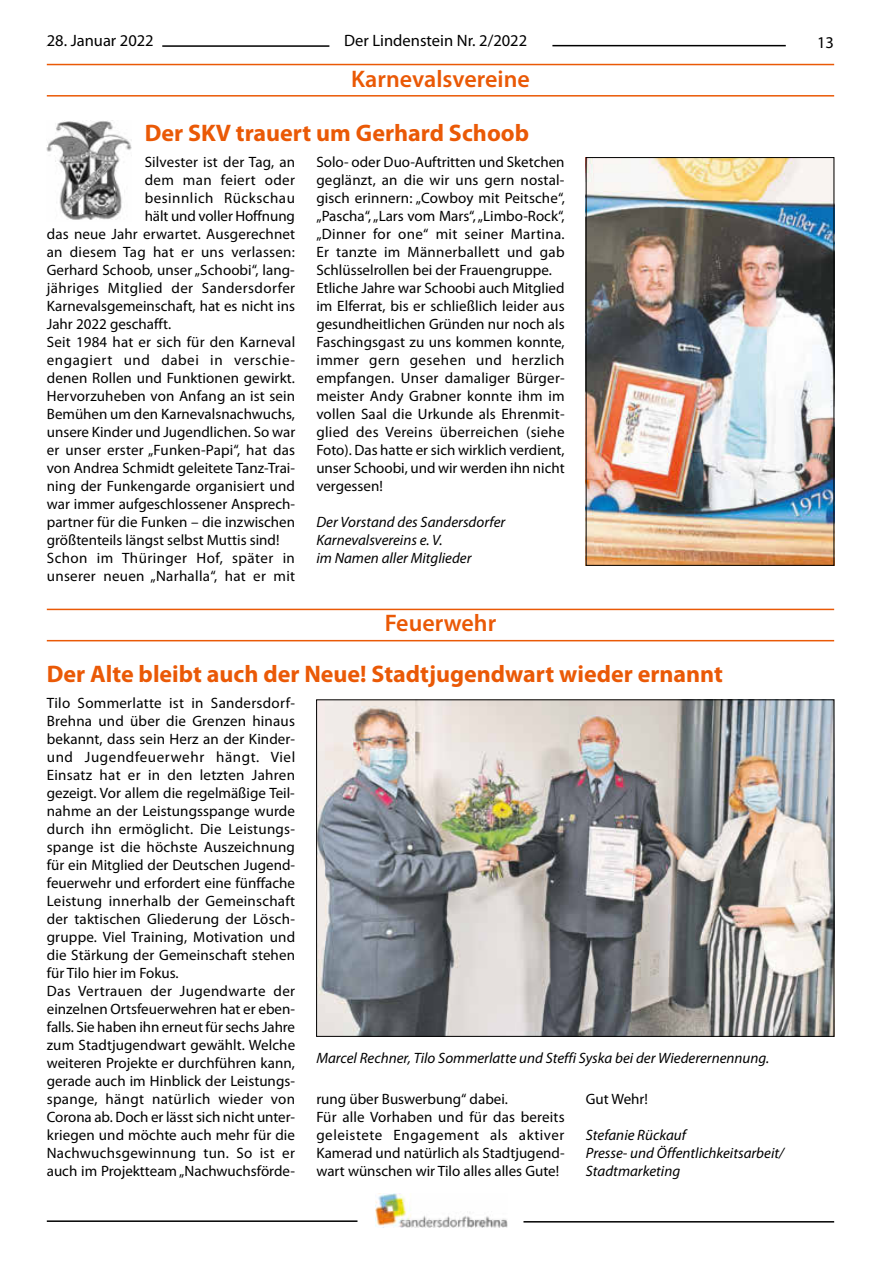
<style>
.page{position:relative;width:881px;height:1263px;background:#fff}
.page>*{position:absolute;margin:0;border:0;box-sizing:border-box;transform-origin:0 0}
.t1{font:700 24px "Myriad Pro";color:#ea5906}
.t2{font:600 24px "Myriad Pro";color:#ea5906}
.t3{font:16.5px "Myriad Pro";color:#000}
.t4{font:15px/18px "Myriad Pro";letter-spacing:.005em;color:#000}
.t5{font:italic 15px/18px "Myriad Pro";color:#000}
.t6{font:15px "Myriad Pro";letter-spacing:.025em;color:#000}
.t7{font:15px "Myriad Pro";letter-spacing:.04em;color:#000}
.t8{font:15px "Myriad Pro";letter-spacing:.03em;color:#000}
.t9{font:15px "Myriad Pro";letter-spacing:.035em;color:#000}
</style>
<div class="page">
<hr style="left:47px;top:45px;width:282px;height:2px;background:#000">
<div style="left:47px;top:33px;width:115px;height:15px;background:#fff"></div>
<hr style="left:552px;top:45px;width:233px;height:1px;background:#000">
<hr style="left:47px;top:1220px;width:310px;height:2px;background:#000">
<hr style="left:523px;top:1221px;width:310px;height:1px;background:#000">
<img style="left:375px;top:1193px;width:132px;height:35px">
<hr style="left:47px;top:64px;width:786px;height:1px;background:#ea5906">
<hr style="left:47px;top:95px;width:786px;height:2px;background:#ea5906">
<img style="left:47px;top:120px;width:85px;height:100px">
<img style="left:587px;top:159px;width:244px;height:405px">
<div style="left:585px;top:157px;width:248px;height:409px;border:1px solid #000"></div>
<hr style="left:47px;top:609px;width:786px;height:1px;background:#ea5906">
<hr style="left:47px;top:640px;width:786px;height:1px;background:#ea5906">
<img style="left:318px;top:702px;width:513px;height:332px">
<p class="t3" style="left:47px;top:30px;width:108px">28. Januar 2022</p>
<p class="t3" style="left:344px;top:31px;width:184px">Der Lindenstein Nr. 2/2022</p>
<p class="t3" style="left:816px;top:32px;width:18px">13</p>
<h1 class="t2" style="left:351px;top:63px;width:180px">Karnevalsvereine</h1>
<h1 class="t1" style="left:145px;top:117px;width:386px">Der SKV trauert um Gerhard Schoob</h1>
<p class="t4" style="left:145px;top:153px;width:152px">Silvester ist der Tag, an</p>
<p class="t6" style="left:145px;top:171px;width:152px">dem man feiert oder</p>
<p class="t9" style="left:145px;top:189px;width:152px">besinnlich Rückschau</p>
<p class="t4" style="left:145px;top:207px;width:152px">hält und voller Hoffnung</p>
<p class="t4" style="left:47px;top:225px;width:250px">das neue Jahr erwartet. Ausgerechnet</p>
<p class="t4" style="left:47px;top:243px;width:249px">an diesem Tag hat er uns verlassen:</p>
<p class="t4" style="left:47px;top:261px;width:249px">Gerhard Schoob, unser „Schoobi“, lang-</p>
<p class="t6" style="left:47px;top:279px;width:250px">jähriges Mitglied der Sandersdorfer</p>
<p class="t4" style="left:47px;top:297px;width:250px">Karnevalsgemeinschaft, hat es nicht ins</p>
<p class="t4" style="left:47px;top:315px;width:126px">Jahr 2022 geschafft.</p>
<p class="t4" style="left:47px;top:333px;width:250px">Seit 1984 hat er sich für den Karneval</p>
<p class="t7" style="left:47px;top:351px;width:250px">engagiert und dabei in verschie-</p>
<p class="t4" style="left:47px;top:369px;width:249px">denen Rollen und Funktionen gewirkt.</p>
<p class="t4" style="left:47px;top:387px;width:250px">Hervorzuheben von Anfang an ist sein</p>
<p class="t4" style="left:47px;top:405px;width:250px">Bemühen um den Karnevalsnachwuchs,</p>
<p class="t4" style="left:47px;top:423px;width:250px">unsere Kinder und Jugendlichen. So war</p>
<p class="t4" style="left:47px;top:441px;width:250px">er unser erster „Funken-Papi“, hat das</p>
<p class="t4" style="left:47px;top:459px;width:250px">von Andrea Schmidt geleitete Tanz-Trai-</p>
<p class="t4" style="left:47px;top:477px;width:249px">ning der Funkengarde organisiert und</p>
<p class="t4" style="left:47px;top:495px;width:250px">war immer aufgeschlossener Ansprech-</p>
<p class="t4" style="left:47px;top:513px;width:250px">partner für die Funken – die inzwischen</p>
<p class="t4" style="left:47px;top:531px;width:234px">größtenteils längst selbst Muttis sind!</p>
<p class="t8" style="left:47px;top:549px;width:249px">Schon im Thüringer Hof, später in</p>
<p class="t4" style="left:47px;top:567px;width:250px">unserer neuen „Narhalla“, hat er mit</p>
<p class="t4" style="left:316px;top:153px;width:250px">Solo- oder Duo-Auftritten und Sketchen geglänzt, an die wir uns gern nostal&shy;gisch erinnern: „Cowboy mit Peitsche“, „Pascha“, „Lars vom Mars“, „Limbo-Rock“, „Dinner for one“ mit seiner Martina.<br>Er tanzte im Männerballett und gab Schlüsselrollen bei der Frauengruppe.<br>Etliche Jahre war Schoobi auch Mitglied im Elferrat, bis er schließlich leider aus gesundheitlichen Gründen nur noch als Faschingsgast zu uns kommen konnte, immer gern gesehen und herzlich empfangen. Unser damaliger Bürger&shy;meister Andy Grabner konnte ihm im vollen Saal die Urkunde als Ehrenmit&shy;glied des Vereins überreichen (siehe Foto). Das hatte er sich wirklich verdient, unser Schoobi, und wir werden ihn nicht vergessen!</p>
<p class="t5" style="left:316px;top:513px;width:190px">Der Vorstand des Sandersdorfer<br>Karnevalsvereins e. V.<br>im Namen aller Mitglieder</p>
<h1 class="t2" style="left:384px;top:608px;width:113px">Feuerwehr</h1>
<h1 class="t1" style="left:47px;top:658px;width:677px">Der Alte bleibt auch der Neue! Stadtjugendwart wieder ernannt</h1>
<p class="t4" style="left:47px;top:694px;width:250px">Tilo Sommerlatte ist in Sandersdorf-Brehna und über die Grenzen hinaus bekannt, dass sein Herz an der Kinder&shy;und Jugendfeuerwehr hängt. Viel Einsatz hat er in den letzten Jahren gezeigt. Vor allem die regelmäßige Teil&shy;nahme an der Leistungsspange wurde durch ihn ermöglicht. Die Leistungs&shy;spange ist die höchste Auszeichnung für ein Mitglied der Deutschen Jugend&shy;feuerwehr und erfordert eine fünffache Leistung innerhalb der Gemeinschaft der taktischen Gliederung der Lösch&shy;gruppe. Viel Training, Motivation und die Stärkung der Gemeinschaft stehen für Tilo hier im Fokus.<br>Das Vertrauen der Jugendwarte der einzelnen Ortsfeuerwehren hat er eben&shy;falls. Sie haben ihn erneut für sechs Jahre zum Stadtjugendwart gewählt. Welche weiteren Projekte er durchführen kann, gerade auch im Hinblick der Leistungs&shy;spange, hängt natürlich wieder von Corona ab. Doch er lässt sich nicht unter&shy;kriegen und möchte auch mehr für die Nachwuchsgewinnung tun. So ist er auch im Projektteam „Nachwuchsförde-</p>
<p class="t5" style="left:316px;top:1049px;width:454px">Marcel Rechner, Tilo Sommerlatte und Steffi Syska bei der Wiederernennung.</p>
<p class="t4" style="left:316px;top:1090px;width:250px">rung über Buswerbung“ dabei.<br>Für alle Vorhaben und für das bereits geleistete Engagement als aktiver Kamerad und natürlich als Stadtjugend&shy;wart wünschen wir Tilo alles alles Gute!</p>
<p class="t4" style="left:585px;top:1090px;width:63px">Gut Wehr!</p>
<p class="t5" style="left:585px;top:1126px;width:199px">Stefanie Rückauf<br>Presse- und Öffentlichkeitsarbeit/<br>Stadtmarketing</p>
</div>
